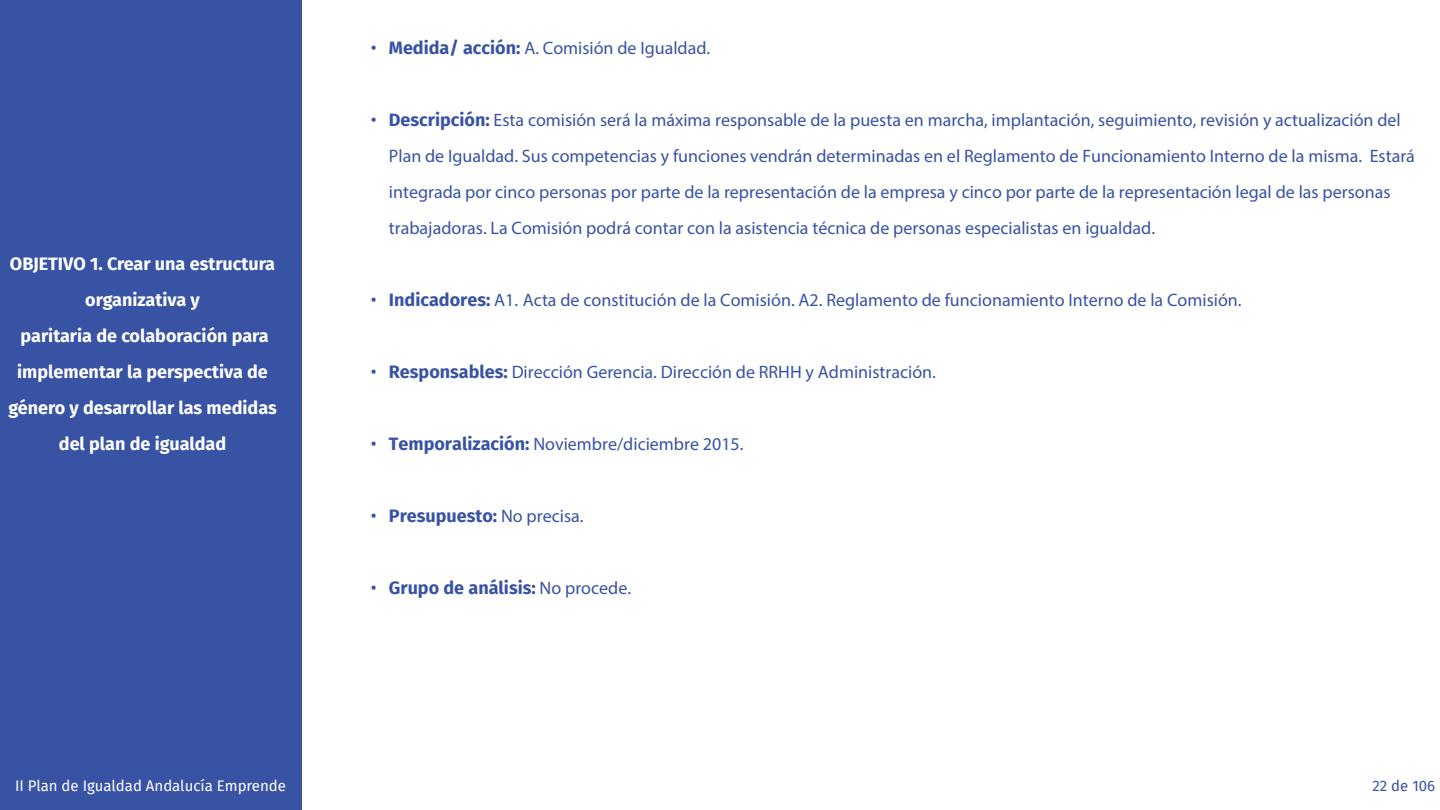
<style>
.page{position:relative;width:1440px;height:810px;background:#fff}
.page>*{position:absolute;margin:0;border:0;box-sizing:border-box;transform-origin:0 0}
.t1{font:18px/36px "Myriad Pro";color:#3953a4}
.Título_de_barra_late{font:700 18px/36px "Fira Sans";color:#fff;text-align:center}
.t2{font:700 18px "Fira Sans";color:#3953a4}
.t3{font:15px "Fira Sans";color:#fff}
.t4{font:15px "Fira Sans";color:#3953a4}
.s1{font-family:"Fira Sans"}
.s2{font-family:"Fira Sans";font-weight:700}
.s3{font-weight:400}
.s4{font-family:"Myriad Pro";font-weight:400}
</style>
<div class="page">
<div style="left:0;top:0;width:302px;height:810px;background:#3953a4"></div>
<p class="t1" style="left:371px;top:30px;width:341px"><span class="s1">•</span> <span class="s2">Medida/ acción:</span> A. Comisión de Igualdad.</p>
<p class="Título_de_barra_late" style="left:10px;top:244px;width:267px">OBJETIVO 1. Crear una estructura organizativa y</p>
<p class="Título_de_barra_late" style="left:8px;top:316px;width:270px">paritaria de colaboración para implementar la perspectiva de género y desarrollar las medidas del plan de igualdad</p>
<p class="t1" style="left:389px;top:102px;width:1028px;text-indent:-18px"><span class="s1">•</span> <span class="s2">Descripción:</span> Esta comisión será la máxima responsable de la puesta en marcha, implantación, seguimiento, revisión y actualización del Plan de Igualdad. Sus competencias y funciones vendrán determinadas en el Reglamento de Funcionamiento Interno de la misma. Estará integrada por cinco personas por parte de la representación de la empresa y cinco por parte de la representación legal de las personas trabajadoras. La Comisión podrá contar con la asistencia técnica de personas especialistas en igualdad.</p>
<p class="t1" style="left:371px;top:282px;width:872px"><span class="s1">•</span> <span class="s2">Indicadores:</span> A1. Acta de constitución de la Comisión. A2. Reglamento de funcionamiento Interno de la Comisión.</p>
<p class="t1" style="left:371px;top:354px;width:567px"><span class="s1">•</span> <span class="s2">Responsables:</span> Dirección Gerencia. Dirección de RRHH y Administración.</p>
<p class="t1" style="left:371px;top:426px;width:374px"><span class="s1">•</span> <span class="s2">Temporalización:</span> Noviembre/diciembre 2015.</p>
<p class="t2" style="left:371px;top:501px;width:214px"><span class="s3">•</span> Presupuesto: <span class="s4">No precisa.</span></p>
<p class="t2" style="left:371px;top:573px;width:262px"><span class="s3">•</span> Grupo de análisis: <span class="s4">No procede.</span></p>
<p class="t3" style="left:15px;top:774px;width:273px">II Plan de Igualdad Andalucía Emprende</p>
<p class="t4" style="left:1372px;top:774px;width:64px">22 de 106</p>
</div>
